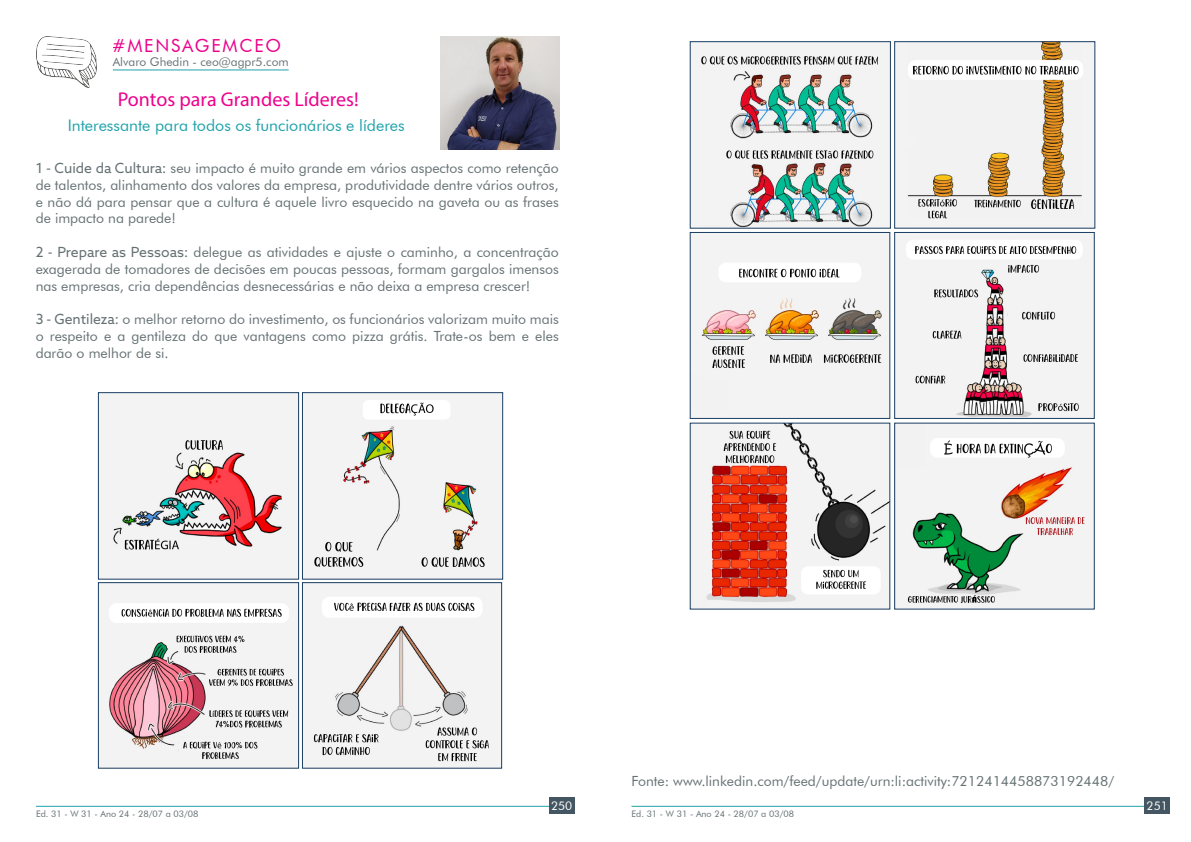
<style>
.page{position:relative;width:1191px;height:842px;background:#fff}
.page>*{position:absolute;margin:0;border:0;box-sizing:border-box;transform-origin:0 0}
.t1{font:20px "Myriad Pro";color:#ed028c}
.t2{font:18px "Futura BT";letter-spacing:.1em;color:#ed028c}
.t3{font:16px "Futura BT";color:#1ea2aa}
.t4{font:14px/16.8px "Futura BT";color:#657173;text-align:justify}
.t5{font:12px "Futura BT";color:#657173}
.t6{font:12px "Futura BT";color:#fff}
.t7{font:9px "Futura BT";color:#657173}
.s1{font-family:"Azo Sans"}
</style>
<div class="page">
<hr style="left:36px;top:806px;width:523px;height:1px;background:#1ea2aa">
<hr style="left:631px;top:806px;width:524px;height:1px;background:#1ea2aa">
<div style="left:549px;top:798px;width:25px;height:16px;background:#445662"></div>
<div style="left:1144px;top:798px;width:26px;height:16px;background:#445662"></div>
<img style="left:691px;top:43px;width:198px;height:184px">
<div style="left:689px;top:41px;width:202px;height:188px;border:1px solid #1b3e63"></div>
<img style="left:896px;top:43px;width:197px;height:184px">
<div style="left:894px;top:41px;width:201px;height:188px;border:1px solid #1b3e63"></div>
<img style="left:691px;top:234px;width:197px;height:183px">
<div style="left:689px;top:232px;width:201px;height:187px;border:1px solid #1b3e63"></div>
<img style="left:896px;top:234px;width:196px;height:183px">
<div style="left:894px;top:232px;width:200px;height:187px;border:1px solid #1b3e63"></div>
<img style="left:691px;top:425px;width:197px;height:183px">
<img style="left:896px;top:425px;width:196px;height:183px">
<img style="left:440px;top:36px;width:119px;height:114px">
<hr style="left:113px;top:69px;width:176px;height:1px;background:#1ea2aa">
<img style="left:36px;top:37px;width:61px;height:51px">
<img style="left:100px;top:394px;width:197px;height:184px">
<div style="left:98px;top:392px;width:201px;height:188px;border:1px solid #1b3e63"></div>
<img style="left:304px;top:394px;width:197px;height:184px">
<div style="left:302px;top:392px;width:201px;height:188px;border:1px solid #1b3e63"></div>
<img style="left:100px;top:584px;width:197px;height:183px">
<div style="left:98px;top:582px;width:201px;height:187px;border:1px solid #1b3e63"></div>
<img style="left:304px;top:584px;width:196px;height:183px">
<div style="left:302px;top:582px;width:200px;height:187px;border:1px solid #1b3e63"></div>
<p class="t2" style="left:112px;top:34px;width:171px">#MENSAGEMCEO</p>
<p class="t5" style="left:113px;top:54px;width:177px">Alvaro Ghedin - ceo@agpr5.com</p>
<p class="t1" style="left:118px;top:87px;width:242px">Pontos para Grandes Líderes!</p>
<p class="t3" style="left:68px;top:116px;width:338px">Interessante para todos os funcionários e líderes</p>
<p class="t4" style="left:36px;top:159px;width:524px"><span class="s1">1 - Cuide da Cultura:</span> seu impacto é muito grande em vários aspectos como retenção de talentos, alinhamento dos valores da empresa, produtividade dentre vários outros, e não dá para pensar que a cultura é aquele livro esquecido na gaveta ou as frases de impacto na parede!</p>
<p class="t4" style="left:36px;top:243px;width:524px"><span class="s1">2 - Prepare as Pessoas:</span> delegue as atividades e ajuste o caminho, a concentração exagerada de tomadores de decisões em poucas pessoas, formam gargalos imensos nas empresas, cria dependências desnecessárias e não deixa a empresa crescer!</p>
<p class="t4" style="left:36px;top:310px;width:524px;line-height:17.1px"><span class="s1">3 - Gentileza:</span> o melhor retorno do investimento, os funcionários valorizam muito mais o respeito e a gentileza do que vantagens como pizza grátis. Trate-os bem e eles darão o melhor de si.</p>
<p class="t4" style="left:631px;top:773px;width:484px">Fonte: www.linkedin.com/feed/update/urn:li:activity:7212414458873192448/</p>
<p class="t6" style="left:551px;top:798px;width:23px">250</p>
<p class="t6" style="left:1146px;top:798px;width:23px">251</p>
<p class="t7" style="left:36px;top:808px;width:164px">Ed. 31 - W 31 - Ano 24 - 28/07 a 03/08</p>
<p class="t7" style="left:631px;top:808px;width:164px">Ed. 31 - W 31 - Ano 24 - 28/07 a 03/08</p>
</div>
